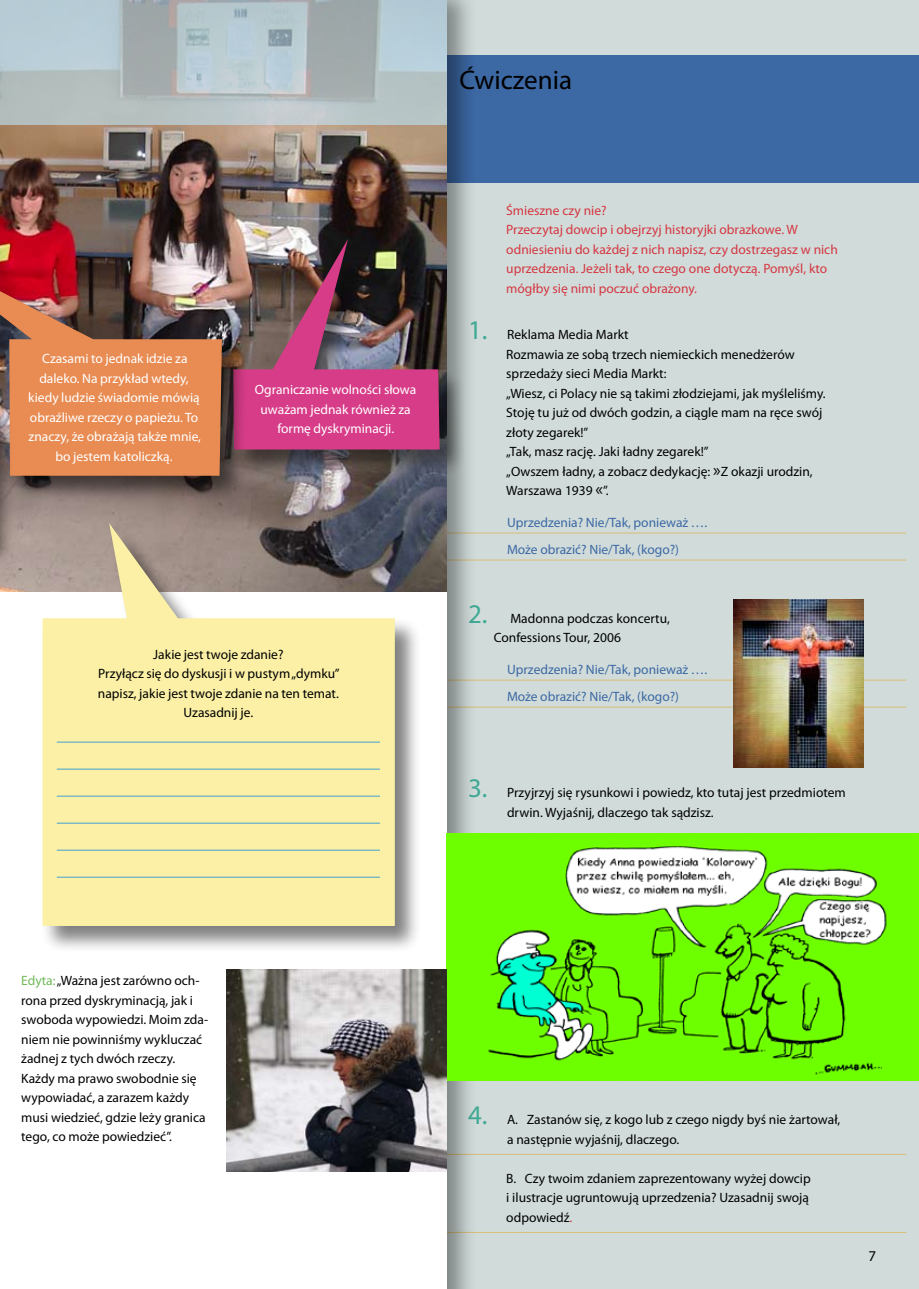
<style>
.page{position:relative;width:919px;height:1289px;background:#fff}
.page>*{position:absolute;margin:0;border:0;box-sizing:border-box;transform-origin:0 0}
.t1{font:27px "Myriad Pro";color:#000}
.t2{font:15px "Myriad Pro";color:#000}
.t3{font:13.5px/19.5px "Myriad Pro";color:#000}
.t4{font:13.5px/19.5px "Myriad Pro";color:#fff;text-align:center}
.t5{font:13.5px/19.5px "Myriad Pro";color:#d53641}
.t6{font:13.5px/27px "Myriad Pro";color:#3c68a4}
.s1{font-size:27px;color:#40aa95}
.s2{font-size:18px}
.s3{color:#72ba59}
.s4{color:#d53641}
</style>
<div class="page">
<div style="left:446px;top:0;width:472px;height:1288px;background:#d1dcda"></div>
<div style="left:446px;top:56px;width:472px;height:127px;background:#3c68a4"></div>
<hr style="left:446px;top:532px;width:460px;height:1px;background:#dabd76">
<hr style="left:446px;top:559px;width:460px;height:1px;background:#dabd76">
<hr style="left:446px;top:679px;width:460px;height:1px;background:#dabd76">
<hr style="left:446px;top:706px;width:460px;height:1px;background:#dabd76">
<hr style="left:446px;top:1153px;width:460px;height:1px;background:#dabd76">
<hr style="left:446px;top:1231px;width:460px;height:1px;background:#dabd76">
<div style="left:0;top:0;width:499px;height:1288px;background:#000;opacity:.4"></div>
<div style="left:0;top:0;width:446px;height:1288px;background:#fff"></div>
<img style="left:733px;top:600px;width:130px;height:167px">
<img style="left:446px;top:833px;width:472px;height:247px">
<img style="left:0;top:125px;width:446px;height:466px">
<div style="left:231px;top:237px;width:242px;height:246px;background:#000;opacity:.5"></div>
<img style="left:233px;top:239px;width:206px;height:210px">
<div style="left:0;top:242px;width:256px;height:279px;background:#000;opacity:.5"></div>
<svg style="left:22px;top:291px;width:200px;height:185px;background:#ca7c50"></svg>
<div style="left:0;top:280px;width:22px;height:296px;background:#000;opacity:.5"></div>
<div style="left:40px;top:521px;width:389px;height:438px;background:#000;opacity:.5"></div>
<svg style="left:43px;top:523px;width:352px;height:403px;background:#e5dca3"></svg>
<hr style="left:57px;top:741px;width:323px;height:1px;background:#42a0d0">
<hr style="left:57px;top:768px;width:323px;height:1px;background:#42a0d0">
<hr style="left:57px;top:795px;width:323px;height:1px;background:#42a0d0">
<hr style="left:57px;top:822px;width:323px;height:1px;background:#42a0d0">
<hr style="left:57px;top:849px;width:323px;height:1px;background:#42a0d0">
<hr style="left:57px;top:876px;width:323px;height:1px;background:#42a0d0">
<div style="left:0;top:953px;width:442px;height:315px;background:#fff"></div>
<img style="left:227px;top:969px;width:219px;height:202px">
<svg style="left:0;top:0;width:446px;height:125px;background:#b2c0c4"></svg>
<h1 class="t1" style="left:459px;top:63px;width:114px">Ćwiczenia</h1>
<p class="t4" style="left:28px;top:348px;width:174px">Czasami to jednak idzie za daleko. Na przykład wtedy, kiedy ludzie świadomie mówią obraźliwe rzeczy o papieżu. To znaczy, że obrażają także mnie, bo jestem katoliczką.</p>
<p class="t4" style="left:255px;top:380px;width:163px">Ograniczanie wolności słowa uważam jednak również za formę dyskryminacji.</p>
<p class="t3" style="left:98px;top:644px;width:243px;text-align:center">Jakie jest twoje zdanie?<br>Przyłącz się do dyskusji i w pustym „dymku” napisz, jakie jest twoje zdanie na ten temat.<br>Uzasadnij je.</p>
<p class="t5" style="left:506px;top:200px;width:333px">Śmieszne czy nie?<br>Przeczytaj dowcip i obejrzyj historyjki obrazkowe. W odniesieniu do każdej z nich napisz, czy dostrzegasz w nich uprzedzenia. Jeżeli tak, to czego one dotyczą. Pomyśl, kto mógłby się nimi poczuć obrażony.</p>
<p class="t3" style="left:506px;top:325px;width:321px;text-indent:-38px"><span class="s1">1.</span> Reklama Media Markt<br>Rozmawia ze sobą trzech niemieckich menedżerów sprzedaży sieci Media Markt:<br>„Wiesz, ci Polacy nie są takimi złodziejami, jak myśleliśmy.<br>Stoję tu już od dwóch godzin, a ciągle mam na ręce swój złoty zegarek!”<br>„Tak, masz rację. Jaki ładny zegarek!”<br>„Owszem ładny, a zobacz dedykację: <span class="s2">»</span>Z okazji urodzin, Warszawa 1939 <span class="s2">«</span>”.</p>
<p class="t6" style="left:507px;top:508px;width:202px">Uprzedzenia? Nie/Tak, ponieważ ….<br>Może obrazić? Nie/Tak, (kogo?)</p>
<p class="t3" style="left:493px;top:608px;width:177px;text-indent:-26px"><span class="s1">2.</span> Madonna podczas koncertu,<br>Confessions Tour, 2006</p>
<p class="t6" style="left:507px;top:655px;width:202px">Uprzedzenia? Nie/Tak, ponieważ ….<br>Może obrazić? Nie/Tak, (kogo?)</p>
<p class="t3" style="left:507px;top:782px;width:340px;text-indent:-39px"><span class="s1">3.</span> Przyjrzyj się rysunkowi i powiedz, kto tutaj jest przedmiotem drwin. Wyjaśnij, dlaczego tak sądzisz.</p>
<p class="t3" style="left:21px;top:970px;width:188px"><span class="s3">Edyta:</span>„Ważna jest zarówno och&shy;rona przed dyskryminacją, jak i swoboda wypowiedzi. Moim zda&shy;niem nie powinniśmy wykluczać żadnej z tych dwóch rzeczy.<br>Każdy ma prawo swobodnie się wypowiadać, a zarazem każdy musi wiedzieć, gdzie leży granica tego, co może powiedzieć”.</p>
<p class="t3" style="left:507px;top:1109px;width:335px;text-indent:-39px"><span class="s1">4.</span> A. Zastanów się, z kogo lub z czego nigdy byś nie żartował, a następnie wyjaśnij, dlaczego.</p>
<p class="t3" style="left:506px;top:1168px;width:306px">B. Czy twoim zdaniem zaprezentowany wyżej dowcip i ilustracje ugruntowują uprzedzenia? Uzasadnij swoją odpowiedź<span class="s4">.</span></p>
<p class="t2" style="left:868px;top:1246px;width:9px">7</p>
</div>
